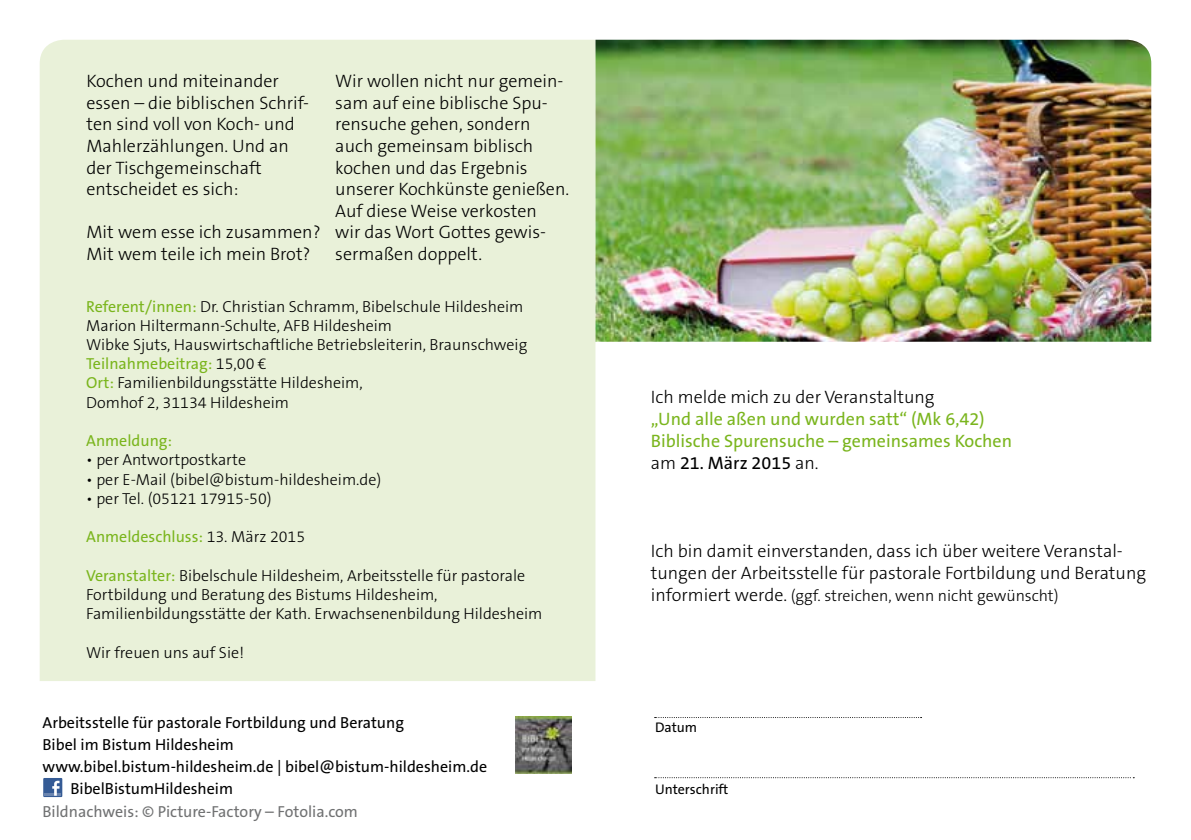
<style>
.page{position:relative;width:1191px;height:840px;background:#fff}
.page>*{position:absolute;margin:0;border:0;box-sizing:border-box;transform-origin:0 0}
.t1{font:300 18px/21.6px "The Sans B3";color:#000}
.t2{font:18px/22px "The Sans B5 Plain";color:#7ab51d}
.t3{font:300 16px/19.2px "The Sans B3";color:#000}
.t4{font:16px "The Sans B5 Plain";color:#000}
.t5{font:16px "The Sans B5 Plain";color:#7ab51d}
.t6{font:16px "The Sans B5 Plain";color:#707172}
.t7{font:14px "The Sans B5 Plain";color:#000}
.s1{font-family:"The Sans B5 Plain";font-weight:400;color:#7ab51d}
.s2{font-family:"The Sans B3";font-weight:300;color:#000}
.s3{color:#000}
.s4{font-size:18px}
</style>
<div class="page">
<div style="left:40px;top:40px;width:555px;height:640px;background:#e9f1d9"></div>
<img style="left:595px;top:40px;width:556px;height:301px">
<div style="left:43px;top:777px;width:19px;height:19px;background:#355b95"></div>
<hr style="left:45px;top:792px;width:16px;height:3px;background:#6b85af">
<svg style="left:52px;top:780px;width:8px;height:15px"></svg>
<img style="left:515px;top:716px;width:56px;height:56px">
<p class="t1" style="left:86px;top:71px;width:224px">Kochen und miteinander essen – die biblischen Schrif&shy;ten sind voll von Koch- und<br>Mahlerzählungen. Und an der Tischgemeinschaft entscheidet es sich:</p>
<p class="t1" style="left:86px;top:222px;width:236px">Mit wem esse ich zusammen?<br>Mit wem teile ich mein Brot?</p>
<p class="t1" style="left:335px;top:71px;width:235px">Wir wollen nicht nur gemein&shy;sam auf eine biblische Spu&shy;rensuche gehen, sondern auch gemeinsam biblisch kochen und das Ergebnis unserer Kochkünste genießen.<br>Auf diese Weise verkosten<br>wir das Wort Gottes gewis&shy;sermaßen doppelt.</p>
<p class="t3" style="left:86px;top:297px;width:442px"><span class="s1">Referent/innen:</span> Dr. Christian Schramm, Bibelschule Hildesheim<br>Marion Hiltermann-Schulte, AFB Hildesheim<br>Wibke Sjuts, Hauswirtschaftliche Betriebsleiterin, Braunschweig</p>
<p class="t5" style="left:86px;top:355px;width:182px">Teilnahmebeitrag: <span class="s2">15,00 €</span></p>
<p class="t3" style="left:86px;top:373px;width:278px"><span class="s1">Ort:</span> Familienbildungsstätte Hildesheim,<br>Domhof 2, 31134 Hildesheim</p>
<p class="t5" style="left:86px;top:432px;width:87px">Anmeldung:</p>
<p class="t3" style="left:86px;top:450px;width:161px">• per Antwortpostkarte</p>
<p class="t3" style="left:86px;top:469px;width:297px">• per E-Mail (bibel@bistum-hildesheim.de)</p>
<p class="t3" style="left:86px;top:489px;width:187px">• per Tel. (05121 17915-50)</p>
<p class="t5" style="left:86px;top:528px;width:220px">Anmeldeschluss: <span class="s2">13. März 2015</span></p>
<p class="t3" style="left:86px;top:565px;width:458px"><span class="s1">Veranstalter:</span> Bibelschule Hildesheim, Arbeitsstelle für pastorale<br>Fortbildung und Beratung des Bistums Hildesheim,<br>Familienbildungsstätte der Kath. Erwachsenenbildung Hildesheim</p>
<p class="t3" style="left:86px;top:642px;width:159px">Wir freuen uns auf Sie!</p>
<p class="t4" style="left:43px;top:714px;width:363px">Arbeitsstelle für pastorale Fortbildung und Beratung</p>
<p class="t4" style="left:43px;top:736px;width:193px">Bibel im Bistum Hildesheim</p>
<p class="t4" style="left:43px;top:758px;width:446px">www.bibel.bistum-hildesheim.de | bibel@bistum-hildesheim.de</p>
<p class="t4" style="left:70px;top:780px;width:164px">BibelBistumHildesheim</p>
<p class="t6" style="left:43px;top:802px;width:317px">Bildnachweis: © Picture-Factory – Fotolia.com</p>
<p class="t1" style="left:651px;top:386px;width:285px">Ich melde mich zu der Veranstaltung</p>
<p class="t2" style="left:651px;top:408px;width:363px">„Und alle aßen und wurden satt“ (Mk 6,42)<br>Biblische Spurensuche – gemeinsames Kochen <span class="s2">am</span> <span class="s3">21. März 2015</span> <span class="s2">an.</span></p>
<p class="t1" style="left:651px;top:540px;width:497px">Ich bin damit einverstanden, dass ich über weitere Veranstal&shy;tungen der Arbeitsstelle für pastorale Fortbildung und Beratung</p>
<p class="t3" style="left:651px;top:586px;width:409px"><span class="s4">informiert werde.</span> (ggf. streichen, wenn nicht gewünscht)</p>
<p class="t7" style="left:655px;top:719px;width:44px">Datum</p>
<p class="t7" style="left:655px;top:781px;width:75px">Unterschrift</p>
</div>
